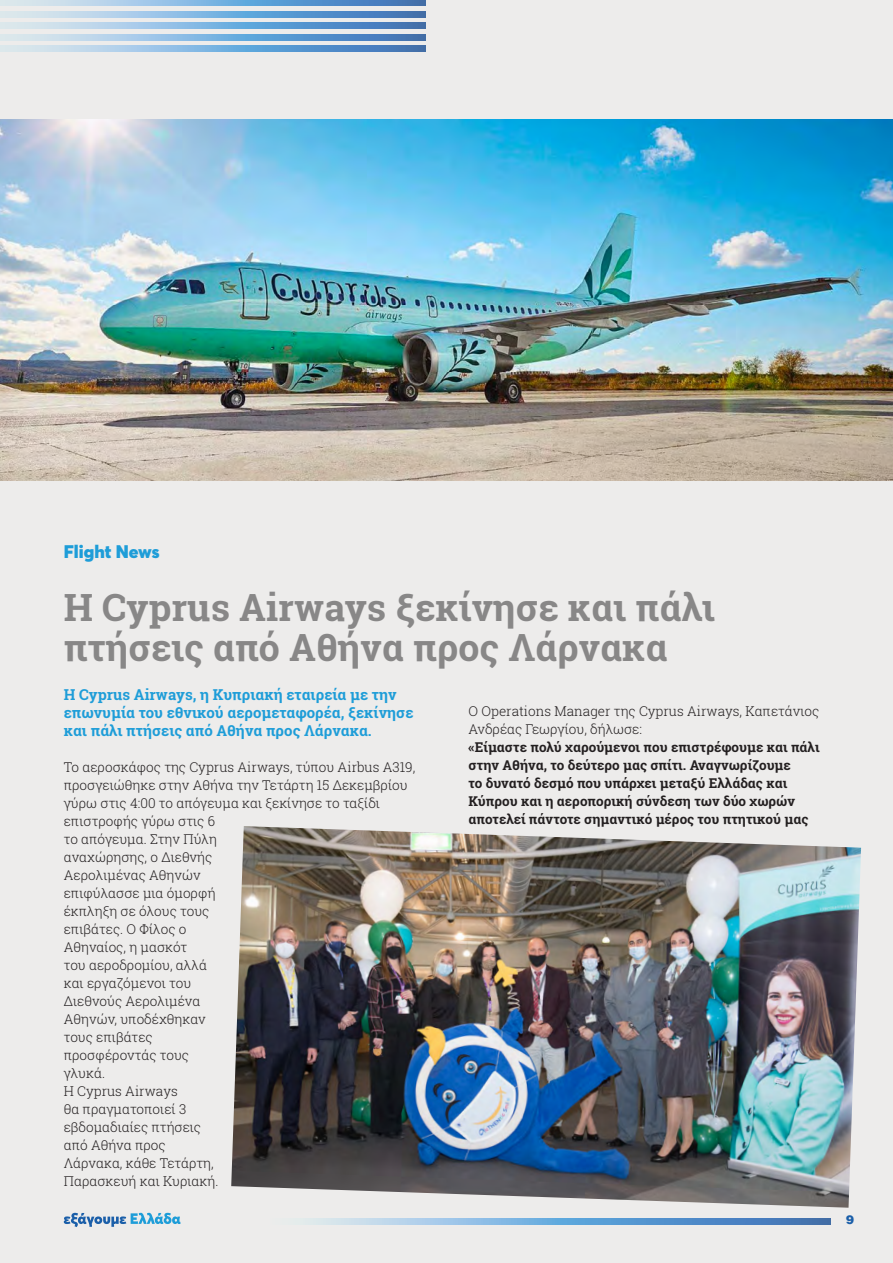
<style>
.page{position:relative;width:893px;height:1263px;background:#edeceb}
.page>*{position:absolute;margin:0;border:0;box-sizing:border-box;transform-origin:0 0}
.t1{font:700 37.5px/40.5px "Roboto Slab";color:#888787}
.t2{font:900 18px "Averta";color:#1e9dd8}
.t3{font:700 15px/18px "Roboto Slab";color:#1e9dd8}
.t4{font:300 13.5px/18px "Roboto Slab";color:#231f20}
.t5{font:700 13.5px/18px "Roboto Slab";color:#231f20}
.t6{font:900 12px "UB Helvetica";color:#1b5fa9}
</style>
<div class="page">
<svg style="left:0;top:0;width:426px;height:6px;background:#83b0d9"></svg>
<svg style="left:0;top:23px;width:426px;height:6px;background:#83b0d9"></svg>
<svg style="left:0;top:46px;width:426px;height:5px;background:#83b0d9"></svg>
<svg style="left:0;top:11px;width:426px;height:6px;background:#83b0d9"></svg>
<svg style="left:0;top:34px;width:426px;height:6px;background:#83b0d9"></svg>
<svg style="left:64px;top:1213px;width:117px;height:14px"></svg>
<svg style="left:303px;top:1219px;width:528px;height:5px;background:#79aad6"></svg>
<img style="left:0;top:119px;width:893px;height:361px">
<img style="left:231px;top:826px;width:630px;height:382px">
<h2 class="t2" style="left:64px;top:540px;width:97px">Flight News</h2>
<h1 class="t1" style="left:64px;top:587px;width:653px">Η Cyprus Airways ξεκίνησε και πάλι πτήσεις από Αθήνα προς Λάρνακα</h1>
<p class="t3" style="left:64px;top:685px;width:351px">Η Cyprus Airways, η Κυπριακή εταιρεία με την επωνυμία του εθνικού αερομεταφορέα, ξεκίνησε και πάλι πτήσεις από Αθήνα προς Λάρνακα.</p>
<p class="t4" style="left:64px;top:757px;width:353px">Το αεροσκάφος της Cyprus Airways, τύπου Airbus A319, προσγειώθηκε στην Αθήνα την Τετάρτη 15 Δεκεμβρίου γύρω στις 4:00 το απόγευμα και ξεκίνησε το ταξίδι επιστροφής γύρω στις 6<br>το απόγευμα. Στην Πύλη<br>αναχώρησης, ο Διεθνής<br>Αερολιμένας Αθηνών<br>επιφύλασσε μια όμορφή<br>έκπληξη σε όλους τους<br>επιβάτες. Ο Φίλος ο<br>Αθηναίος, η μασκότ<br>του αεροδρομίου, αλλά<br>και εργαζόμενοι του<br>Διεθνούς Αερολιμένα<br>Αθηνών, υποδέχθηκαν<br>τους επιβάτες<br>προσφέροντάς τους<br>γλυκά.<br>Η Cyprus Airways<br>θα πραγματοποιεί 3<br>εβδομαδιαίες πτήσεις<br>από Αθήνα προς<br>Λάρνακα, κάθε Τετάρτη,<br>Παρασκευή και Κυριακή.</p>
<p class="t4" style="left:468px;top:702px;width:352px">Ο Operations Manager της Cyprus Airways, Καπετάνιος<br>Ανδρέας Γεωργίου, δήλωσε:</p>
<p class="t5" style="left:468px;top:738px;width:353px">«Είμαστε πολύ χαρούμενοι που επιστρέφουμε και πάλι στην Αθήνα, το δεύτερο μας σπίτι. Αναγνωρίζουμε<br>το δυνατό δεσμό που υπάρχει μεταξύ Ελλάδας και Κύπρου και η αεροπορική σύνδεση των δύο χωρών αποτελεί πάντοτε σημαντικό μέρος του πτητικού μας</p>
<p class="t6" style="left:846px;top:1212px;width:10px">9</p>
</div>
